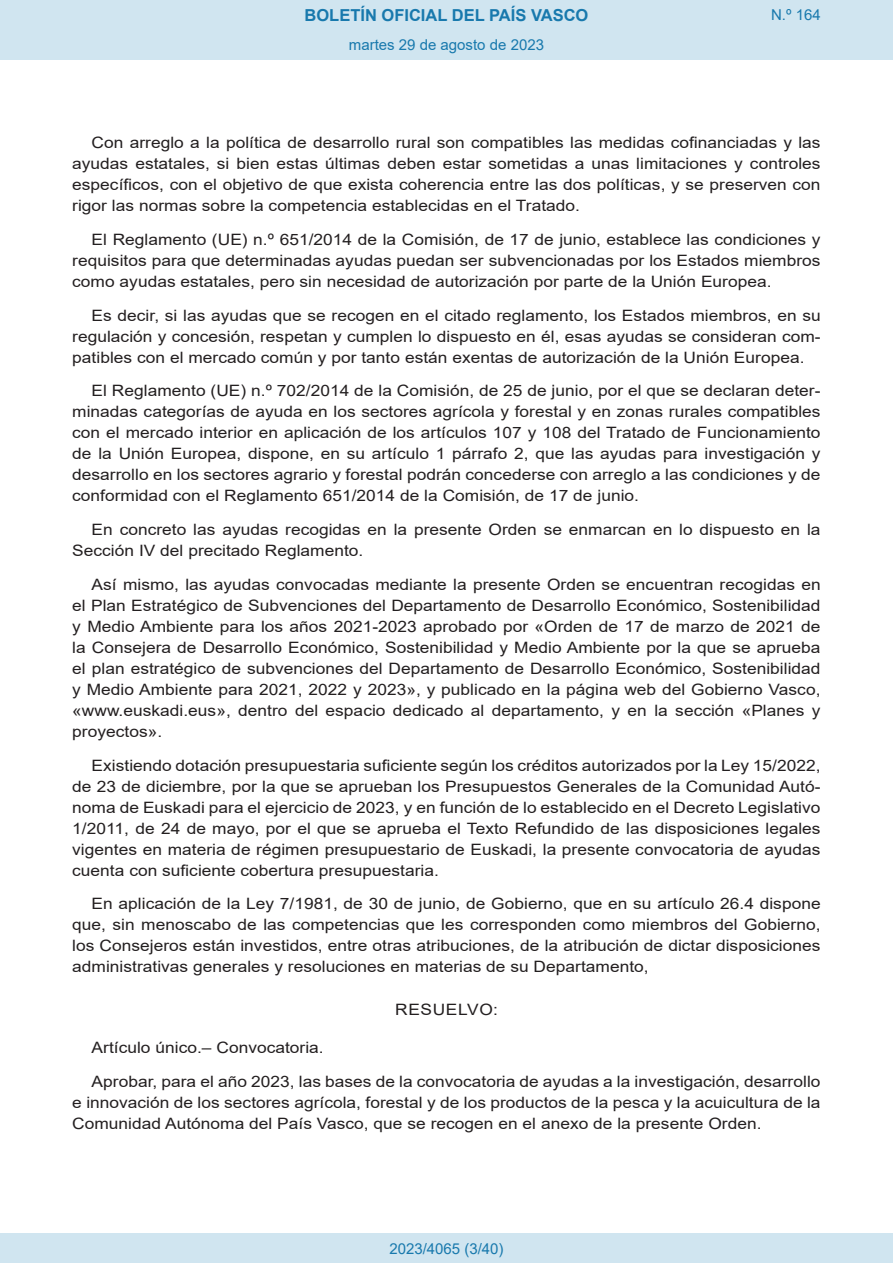
<style>
.page{position:relative;width:893px;height:1263px;background:#fff}
.page>*{position:absolute;margin:0;border:0;box-sizing:border-box;transform-origin:0 0}
.t1{font:700 16.5px "Arial";color:#1879ad}
.BOPVDetalle{font:15.6px/21px "Arial";color:#231f20;text-align:justify;scale:1.11 1}
.BOPVClave{font:15.6px "Arial";letter-spacing:.035em;color:#231f20;scale:1.11 1}
.Paginacion_Centro{font:15px "Arial";color:#1879ad}
</style>
<div class="page">
<div style="left:0;top:0;width:893px;height:60px;background:#d0e5f0"></div>
<div style="left:0;top:1233px;width:893px;height:30px;background:#d0e5f0"></div>
<p class="t1" style="left:305px;top:3px;width:285px">BOLETÍN OFICIAL DEL PAÍS VASCO</p>
<p class="Paginacion_Centro" style="left:349px;top:35px;width:197px">martes 29 de agosto de 2023</p>
<p class="Paginacion_Centro" style="left:771px;top:5px;width:51px">N.º 164</p>
<p class="BOPVDetalle" style="left:72px;top:132px;width:676px;text-indent:19px">Con arreglo a la política de desarrollo rural son compatibles las medidas cofinanciadas y las ayudas estatales, si bien estas últimas deben estar sometidas a unas limitaciones y controles específicos, con el objetivo de que exista coherencia entre las dos políticas, y se preserven con rigor las normas sobre la competencia establecidas en el Tratado.</p>
<p class="BOPVDetalle" style="left:72px;top:229px;width:676px;text-indent:19px">El Reglamento (UE) n.º 651/2014 de la Comisión, de 17 de junio, establece las condiciones y requisitos para que determinadas ayudas puedan ser subvencionadas por los Estados miembros como ayudas estatales, pero sin necesidad de autorización por parte de la Unión Europea.</p>
<p class="BOPVDetalle" style="left:72px;top:305px;width:676px;text-indent:19px">Es decir, si las ayudas que se recogen en el citado reglamento, los Estados miembros, en su regulación y concesión, respetan y cumplen lo dispuesto en él, esas ayudas se consideran com&shy;patibles con el mercado común y por tanto están exentas de autorización de la Unión Europea.</p>
<p class="BOPVDetalle" style="left:72px;top:380px;width:676px;text-indent:19px">El Reglamento (UE) n.º 702/2014 de la Comisión, de 25 de junio, por el que se declaran deter&shy;minadas categorías de ayuda en los sectores agrícola y forestal y en zonas rurales compatibles con el mercado interior en aplicación de los artículos 107 y 108 del Tratado de Funcionamiento de la Unión Europea, dispone, en su artículo 1 párrafo 2, que las ayudas para investigación y desarrollo en los sectores agrario y forestal podrán concederse con arreglo a las condiciones y de conformidad con el Reglamento 651/2014 de la Comisión, de 17 de junio.</p>
<p class="BOPVDetalle" style="left:72px;top:519px;width:676px;text-indent:19px">En concreto las ayudas recogidas en la presente Orden se enmarcan en lo dispuesto en la<br>Sección IV del precitado Reglamento.</p>
<p class="BOPVDetalle" style="left:72px;top:574px;width:676px;text-indent:19px">Así mismo, las ayudas convocadas mediante la presente Orden se encuentran recogidas en el Plan Estratégico de Subvenciones del Departamento de Desarrollo Económico, Sostenibilidad y Medio Ambiente para los años 2021-2023 aprobado por «Orden de 17 de marzo de 2021 de la Consejera de Desarrollo Económico, Sostenibilidad y Medio Ambiente por la que se aprueba el plan estratégico de subvenciones del Departamento de Desarrollo Económico, Sostenibilidad y Medio Ambiente para 2021, 2022 y 2023», y publicado en la página web del Gobierno Vasco, «www.euskadi.eus», dentro del espacio dedicado al departamento, y en la sección «Planes y proyectos».</p>
<p class="BOPVDetalle" style="left:72px;top:755px;width:676px;text-indent:19px">Existiendo dotación presupuestaria suficiente según los créditos autorizados por la Ley 15/2022, de 23 de diciembre, por la que se aprueban los Presupuestos Generales de la Comunidad Autó&shy;noma de Euskadi para el ejercicio de 2023, y en función de lo establecido en el Decreto Legislativo 1/2011, de 24 de mayo, por el que se aprueba el Texto Refundido de las disposiciones legales vigentes en materia de régimen presupuestario de Euskadi, la presente convocatoria de ayudas cuenta con suficiente cobertura presupuestaria.</p>
<p class="BOPVDetalle" style="left:72px;top:893px;width:676px;text-indent:19px">En aplicación de la Ley 7/1981, de 30 de junio, de Gobierno, que en su artículo 26.4 dispone que, sin menoscabo de las competencias que les corresponden como miembros del Gobierno, los Consejeros están investidos, entre otras atribuciones, de la atribución de dictar disposiciones administrativas generales y resoluciones en materias de su Departamento,</p>
<p class="BOPVClave" style="left:395px;top:998px;width:94px">RESUELVO:</p>
<p class="BOPVDetalle" style="left:92px;top:1037px;width:211px">Artículo único.– Convocatoria.</p>
<p class="BOPVDetalle" style="left:72px;top:1070px;width:676px;text-indent:19px">Aprobar, para el año 2023, las bases de la convocatoria de ayudas a la investigación, desarrollo e innovación de los sectores agrícola, forestal y de los productos de la pesca y la acuicultura de la Comunidad Autónoma del País Vasco, que se recogen en el anexo de la presente Orden.</p>
<p class="Paginacion_Centro" style="left:389px;top:1238px;width:116px">2023/4065 (3/40)</p>
</div>
